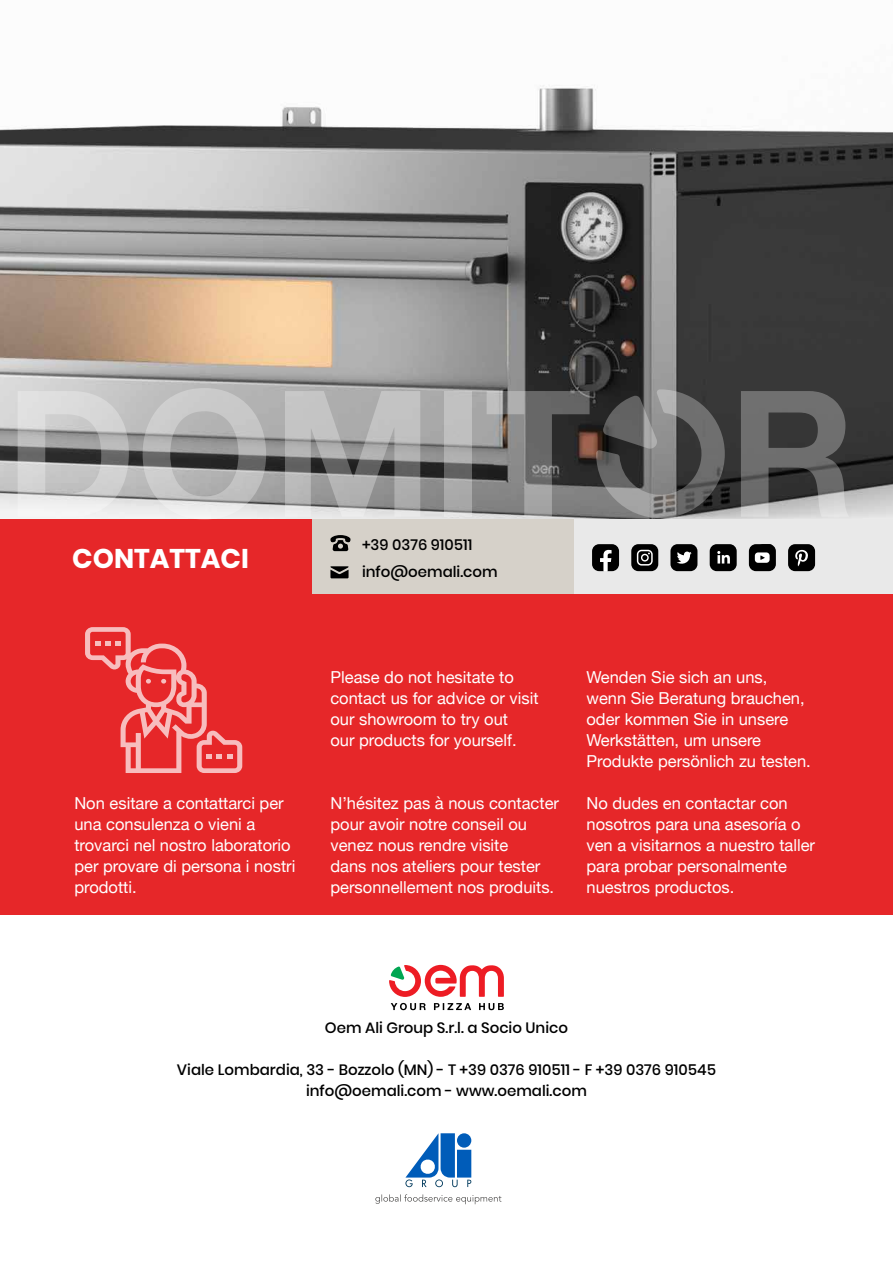
<style>
.page{position:relative;width:893px;height:1263px;background:#fff}
.page>*{position:absolute;margin:0;border:0;box-sizing:border-box;transform-origin:0 0}
.t1{font:700 27px "Poppins";color:#fff}
.t2{font:16.5px/21px "Helvetica Neue";color:#fff}
.t3{font:500 15px/21px "Poppins";color:#000;text-align:center}
</style>
<div class="page">
<img style="left:0;top:85px;width:893px;height:434px">
<svg style="left:391px;top:1003px;width:113px;height:7px"></svg>
<svg style="left:389px;top:965px;width:115px;height:32px"></svg>
<div style="left:0;top:592px;width:893px;height:323px;background:#e62729"></div>
<div style="left:574px;top:519px;width:319px;height:75px;background:#e9e9e9"></div>
<div style="left:312px;top:519px;width:262px;height:75px;background:#d6d1c9"></div>
<div style="left:0;top:519px;width:312px;height:75px;background:#e62729"></div>
<svg style="left:330px;top:535px;width:20px;height:16px"></svg>
<svg style="left:330px;top:566px;width:19px;height:12px"></svg>
<div style="left:670px;top:544px;width:27px;height:27px;background:#000;border-radius:7px"></div>
<svg style="left:677px;top:551px;width:14px;height:13px"></svg>
<div style="left:749px;top:544px;width:27px;height:27px;background:#000;border-radius:7px"></div>
<svg style="left:755px;top:552px;width:15px;height:11px"></svg>
<div style="left:631px;top:544px;width:27px;height:27px;background:#000;border-radius:7px"></div>
<svg style="left:637px;top:550px;width:16px;height:16px"></svg>
<svg style="left:592px;top:544px;width:27px;height:27px"></svg>
<div style="left:710px;top:544px;width:27px;height:27px;background:#000;border-radius:7px"></div>
<svg style="left:717px;top:551px;width:13px;height:12px"></svg>
<div style="left:788px;top:544px;width:27px;height:27px;background:#000;border-radius:7px"></div>
<svg style="left:795px;top:550px;width:13px;height:16px"></svg>
<svg style="left:85px;top:627px;width:157px;height:146px"></svg>
<svg style="left:375px;top:1194px;width:126px;height:10px"></svg>
<div style="left:457px;top:1133px;width:14px;height:15px;background:#005cb9;border-radius:50%"></div>
<div style="left:457px;top:1150px;width:14px;height:27px;background:#005cb9"></div>
<svg style="left:405px;top:1133px;width:53px;height:54px"></svg>
<svg style="left:467px;top:1180px;width:4px;height:7px"></svg>
<svg style="left:18px;top:391px;width:111px;height:126px;background:#bebebe"></svg>
<svg style="left:143px;top:388px;width:123px;height:131px;background:#b0b0b0"></svg>
<svg style="left:285px;top:391px;width:135px;height:126px;background:#a8a8a8"></svg>
<svg style="left:445px;top:391px;width:27px;height:126px;background:#ababab"></svg>
<svg style="left:487px;top:391px;width:103px;height:126px;background:#6f6e6d"></svg>
<svg style="left:741px;top:391px;width:108px;height:126px;background:#696969"></svg>
<svg style="left:596px;top:389px;width:129px;height:129px;background:#636362"></svg>
<h1 class="t1" style="left:72px;top:543px;width:178px">CONTATTACI</h1>
<p class="t3" style="left:362px;top:532px;width:137px;line-height:27px;text-align:left">+39 0376 910511 info@oemali.com</p>
<p class="t2" style="left:74px;top:794px;width:222px">Non esitare a contattarci per una consulenza o vieni a trovarci nel nostro laboratorio per provare di persona i nostri prodotti.</p>
<p class="t2" style="left:330px;top:668px;width:210px">Please do not hesitate to contact us for advice or visit our showroom to try out<br>our products for yourself.</p>
<p class="t2" style="left:330px;top:794px;width:230px">N’hésitez pas à nous contacter pour avoir notre conseil ou venez nous rendre visite<br>dans nos ateliers pour tester personnellement nos produits.</p>
<p class="t2" style="left:586px;top:668px;width:226px">Wenden Sie sich an uns, wenn Sie Beratung brauchen, oder kommen Sie in unsere<br>Werkstätten, um unsere<br>Produkte persönlich zu testen.</p>
<p class="t2" style="left:586px;top:794px;width:230px">No dudes en contactar con nosotros para una asesoría o ven a visitarnos a nuestro taller para probar personalmente nuestros productos.</p>
<p class="t3" style="left:325px;top:1017px;width:245px">Oem Ali Group S.r.l. a Socio Unico</p>
<p class="t3" style="left:177px;top:1059px;width:541px">Viale Lombardia, 33 - Bozzolo (MN) - T +39 0376 910511 - F +39 0376 910545 info@oemali.com - www.oemali.com</p>
</div>
